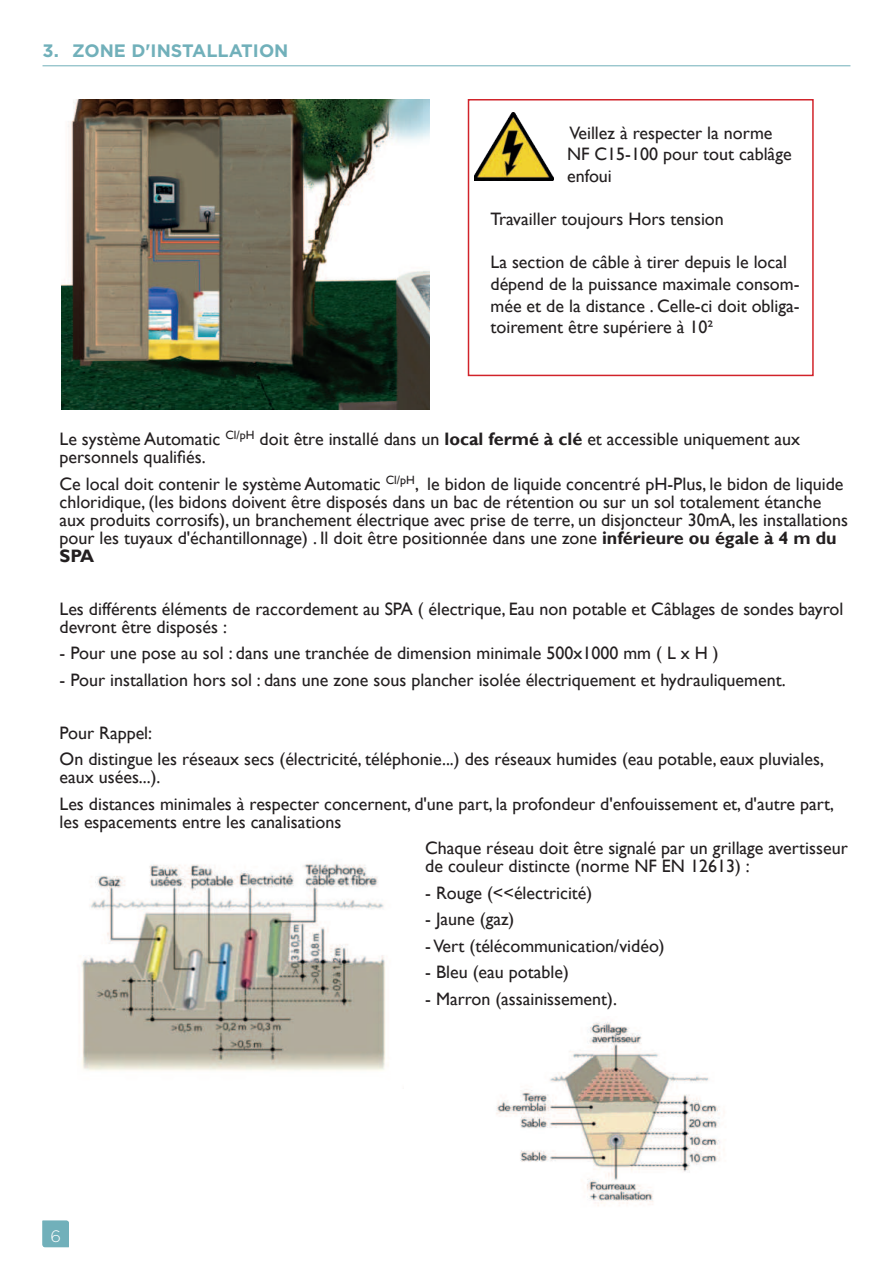
<style>
.page{position:relative;width:893px;height:1263px;background:#fff}
.page>*{position:absolute;margin:0;border:0;box-sizing:border-box;transform-origin:0 0}
.t1{font:18px/18px "Gill Sans";color:#231f20}
.t2{font:700 18px "Gotham";color:#71b0ba}
.t3{font:300 16.5px "Gotham";color:#fff}
.s1{font-weight:700}
</style>
<div class="page">
<hr style="left:43px;top:65px;width:807px;height:1px;background:#71b0ba">
<img style="left:62px;top:99px;width:367px;height:311px">
<img style="left:81px;top:863px;width:305px;height:208px">
<img style="left:496px;top:1022px;width:228px;height:184px">
<svg style="left:42px;top:1220px;width:27px;height:27px"></svg>
<div style="left:468px;top:99px;width:346px;height:277px;border:2px solid #d1232a"></div>
<img style="left:475px;top:113px;width:79px;height:68px">
<p class="t2" style="left:43px;top:41px;width:247px">3. ZONE D'INSTALLATION</p>
<p class="t1" style="left:567px;top:123px;width:226px;line-height:21.6px">Veillez à respecter la norme<br>NF C15-100 pour tout cablâge enfoui</p>
<p class="t1" style="left:490px;top:211px;width:235px">Travailler toujours Hors tension</p>
<p class="t1" style="left:490px;top:253px;width:311px;line-height:21.6px">La section de câble à tirer depuis le local dépend de la puissance maximale consom&shy;mée et de la distance . Celle-ci doit obliga&shy;toirement être supériere à 10²</p>
<p class="t1" style="left:60px;top:431px;width:742px">Le système Automatic <sup>Cl/pH</sup> doit être installé dans un <span class="s1">local fermé à clé</span> et accessible uniquement aux personnels qualifiés.</p>
<p class="t1" style="left:60px;top:476px;width:790px">Ce local doit contenir le système Automatic <sup>Cl/pH</sup>, le bidon de liquide concentré pH-Plus, le bidon de liquide chloridique, (les bidons doivent être disposés dans un bac de rétention ou sur un sol totalement étanche aux produits corrosifs), un branchement électrique avec prise de terre, un disjoncteur 30mA, les installations pour les tuyaux d'échantillonnage) . Il doit être positionnée dans une zone <span class="s1">inférieure ou égale à 4 m du SPA</span></p>
<p class="t1" style="left:60px;top:601px;width:785px">Les différents éléments de raccordement au SPA ( électrique, Eau non potable et Câblages de sondes bayrol devront être disposés :</p>
<p class="t1" style="left:60px;top:645px;width:661px">- Pour une pose au sol : dans une tranchée de dimension minimale 500x1000 mm ( L x H )</p>
<p class="t1" style="left:60px;top:672px;width:728px">- Pour installation hors sol : dans une zone sous plancher isolée électriquement et hydrauliquement.</p>
<p class="t1" style="left:60px;top:721px;width:766px;line-height:26.5px">Pour Rappel:<br>On distingue les réseaux secs (électricité, téléphonie...) des réseaux humides (eau potable, eaux pluviales,</p>
<p class="t1" style="left:60px;top:765px;width:776px;line-height:26.5px">eaux usées...).<br>Les distances minimales à respecter concernent, d'une part, la profondeur d'enfouissement et, d'autre part,</p>
<p class="t1" style="left:60px;top:814px;width:283px">les espacements entre les canalisations</p>
<p class="t1" style="left:425px;top:840px;width:424px">Chaque réseau doit être signalé par un grillage avertisseur de couleur distincte (norme NF EN 12613) :</p>
<p class="t1" style="left:425px;top:885px;width:169px">- Rouge (&lt;&lt;électricité)</p>
<p class="t1" style="left:425px;top:911px;width:91px">- Jaune (gaz)</p>
<p class="t1" style="left:425px;top:938px;width:241px">- Vert (télécommunication/vidéo)</p>
<p class="t1" style="left:425px;top:964px;width:145px">- Bleu (eau potable)</p>
<p class="t1" style="left:425px;top:991px;width:193px">- Marron (assainissement).</p>
<p class="t3" style="left:50px;top:1228px;width:12px">6</p>
</div>
